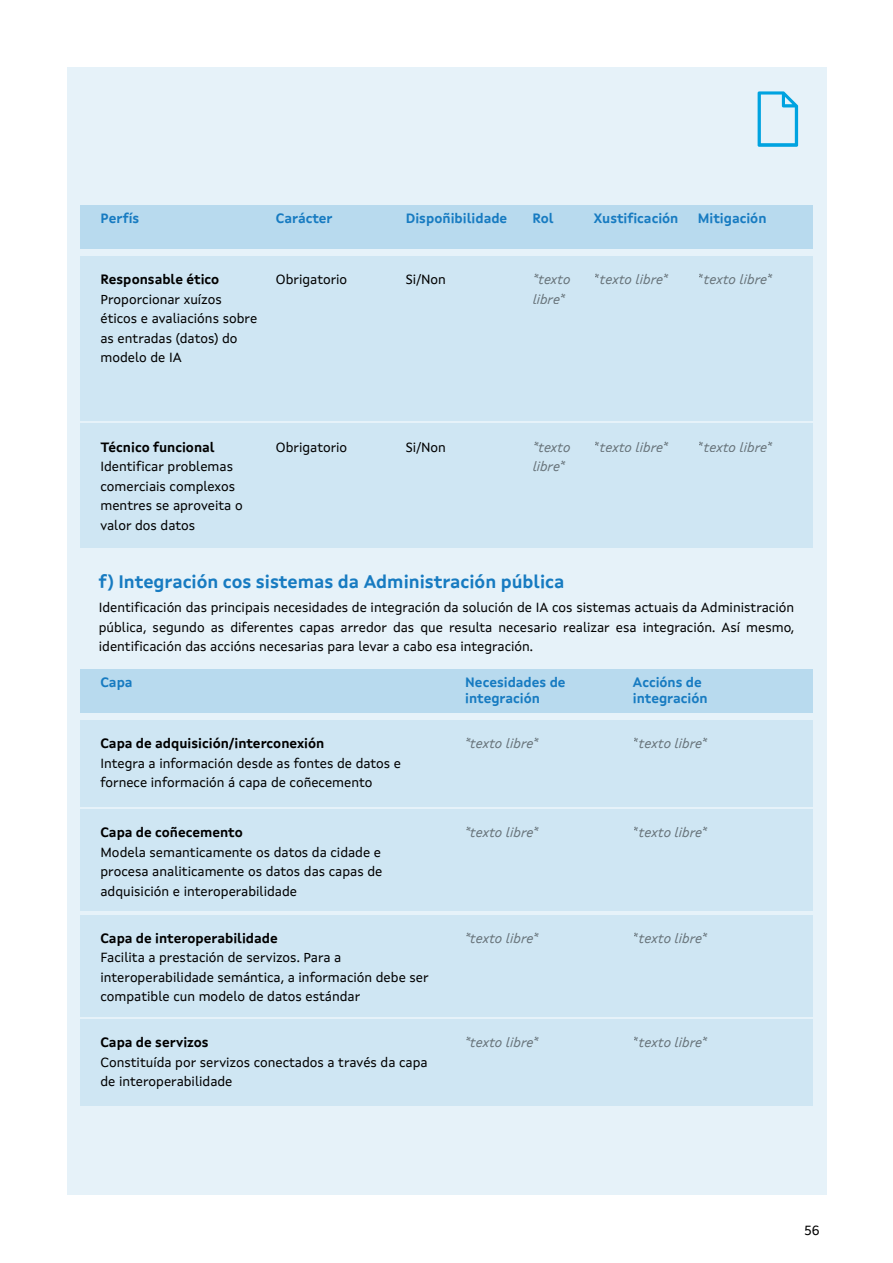
<style>
.page{position:relative;width:893px;height:1263px;background:#fff}
.page>*{position:absolute;margin:0;border:0;box-sizing:border-box;transform-origin:0 0}
.t1{font:700 18px "Xunta Sans";color:#177bc1}
.t2{font:13.5px/19.5px "Xunta Sans";color:#000}
.t3{font:italic 13.5px/19.5px "Xunta Sans";color:#000}
.t4{font:700 13.5px "Xunta Sans";color:#000}
.t5{font:700 13.5px/16.2px "Xunta Sans";color:#177bc1}
</style>
<div class="page">
<div style="left:67px;top:67px;width:759px;height:1128px;background:#e6f2f9"></div>
<div style="left:81px;top:720px;width:732px;height:86px;background:#cfe6f3"></div>
<div style="left:81px;top:809px;width:732px;height:102px;background:#cfe6f3"></div>
<div style="left:81px;top:915px;width:732px;height:101px;background:#cfe6f3"></div>
<div style="left:81px;top:1019px;width:732px;height:87px;background:#cfe6f3"></div>
<div style="left:81px;top:669px;width:732px;height:44px;background:#b8daee"></div>
<svg style="left:758px;top:91px;width:40px;height:56px"></svg>
<div style="left:81px;top:256px;width:732px;height:165px;background:#cfe6f3"></div>
<div style="left:81px;top:424px;width:732px;height:124px;background:#cfe6f3"></div>
<div style="left:81px;top:206px;width:732px;height:43px;background:#b8daee"></div>
<p class="t5" style="left:100px;top:210px;width:40px">Perfís</p>
<p class="t5" style="left:276px;top:210px;width:58px">Carácter</p>
<p class="t5" style="left:406px;top:210px;width:103px">Dispoñibilidade</p>
<p class="t5" style="left:532px;top:210px;width:23px">Rol</p>
<p class="t5" style="left:594px;top:210px;width:86px">Xustificación</p>
<p class="t5" style="left:698px;top:210px;width:70px">Mitigación</p>
<p class="t4" style="left:100px;top:271px;width:120px">Responsable ético</p>
<p class="t2" style="left:100px;top:289px;width:158px">Proporcionar xuízos éticos e avaliacións sobre as entradas (datos) do modelo de IA</p>
<p class="t2" style="left:276px;top:270px;width:73px">Obrigatorio</p>
<p class="t2" style="left:406px;top:270px;width:42px">Si/Non</p>
<p class="t3" style="left:532px;top:269px;width:40px">*texto libre*</p>
<p class="t3" style="left:594px;top:269px;width:75px">*texto libre*</p>
<p class="t3" style="left:698px;top:269px;width:75px">*texto libre*</p>
<p class="t4" style="left:100px;top:439px;width:116px">Técnico funcional</p>
<p class="t2" style="left:100px;top:456px;width:144px">Identificar problemas comerciais complexos mentres se aproveita o valor dos datos</p>
<p class="t2" style="left:276px;top:437px;width:73px">Obrigatorio</p>
<p class="t2" style="left:406px;top:437px;width:42px">Si/Non</p>
<p class="t3" style="left:532px;top:437px;width:40px">*texto libre*</p>
<p class="t3" style="left:594px;top:437px;width:75px">*texto libre*</p>
<p class="t3" style="left:698px;top:437px;width:75px">*texto libre*</p>
<p class="t1" style="left:99px;top:571px;width:467px">f) Integración cos sistemas da Administración pública</p>
<p class="t2" style="left:99px;top:598px;width:697px;text-align:justify">Identificación das principais necesidades de integración da solución de IA cos sistemas actuais da Administración pública, segundo as diferentes capas arredor das que resulta necesario realizar esa integración. Así mesmo, identificación das accións necesarias para levar a cabo esa integración.</p>
<p class="t5" style="left:100px;top:674px;width:34px">Capa</p>
<p class="t5" style="left:465px;top:674px;width:102px">Necesidades de integración</p>
<p class="t5" style="left:633px;top:674px;width:70px">Accións de</p>
<p class="t5" style="left:633px;top:690px;width:76px">integración</p>
<p class="t4" style="left:100px;top:735px;width:225px">Capa de adquisición/interconexión</p>
<p class="t2" style="left:100px;top:753px;width:302px">Integra a información desde as fontes de datos e fornece información á capa de coñecemento</p>
<p class="t4" style="left:100px;top:824px;width:144px">Capa de coñecemento</p>
<p class="t2" style="left:100px;top:842px;width:283px;text-align:justify">Modela semanticamente os datos da cidade e procesa analiticamente os datos das capas de adquisición e interoperabilidade</p>
<p class="t4" style="left:100px;top:930px;width:179px">Capa de interoperabilidade</p>
<p class="t2" style="left:100px;top:948px;width:330px">Facilita a prestación de servizos. Para a interoperabilidade semántica, a información debe ser compatible cun modelo de datos estándar</p>
<p class="t4" style="left:100px;top:1034px;width:110px">Capa de servizos</p>
<p class="t2" style="left:100px;top:1052px;width:329px">Constituída por servizos conectados a través da capa de interoperabilidade</p>
<p class="t3" style="left:464px;top:733px;width:75px">*texto libre*</p>
<p class="t3" style="left:464px;top:823px;width:75px">*texto libre*</p>
<p class="t3" style="left:464px;top:928px;width:75px">*texto libre*</p>
<p class="t3" style="left:464px;top:1033px;width:75px">*texto libre*</p>
<p class="t3" style="left:633px;top:733px;width:75px">*texto libre*</p>
<p class="t3" style="left:633px;top:823px;width:75px">*texto libre*</p>
<p class="t3" style="left:633px;top:928px;width:75px">*texto libre*</p>
<p class="t3" style="left:633px;top:1033px;width:75px">*texto libre*</p>
<p class="t2" style="left:804px;top:1220px;width:16px">56</p>
</div>
